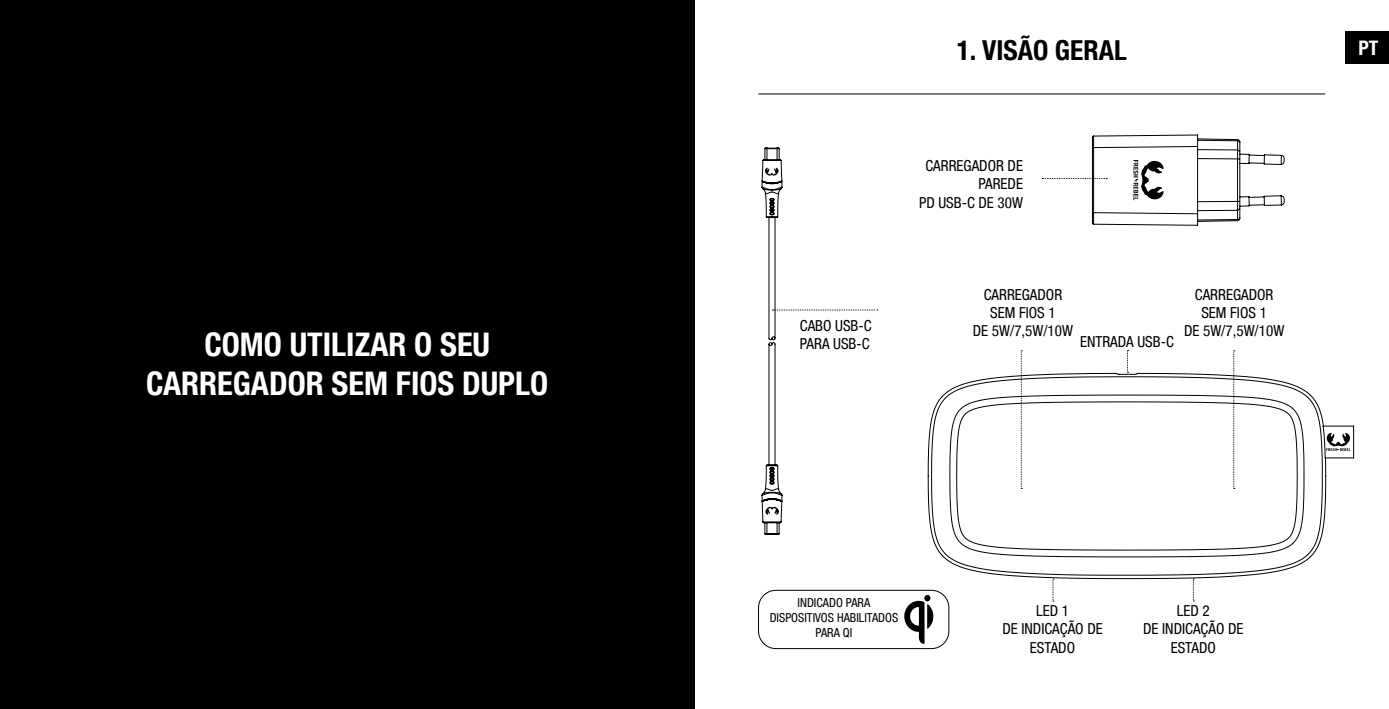
<style>
.page{position:relative;width:1389px;height:709px;background:#fff}
.page>*{position:absolute;margin:0;border:0;box-sizing:border-box;transform-origin:0 0}
.t1{font:700 condensed 32.5px/39px "Helvetica Neue Condensed";color:#fff;text-align:center}
.t2{font:700 condensed 27.5px "Helvetica Neue Condensed";color:#000}
.t3{font:700 condensed 20px "Helvetica Neue Condensed";color:#fff}
.t4{font:condensed 15.25px/18.2px "Helvetica Neue Condensed";color:#000;text-align:center}
.t5{font:condensed 12.5px/15px "Helvetica Neue Condensed";color:#000;text-align:center}
</style>
<div class="page">
<div style="left:0;top:0;width:694px;height:709px;background:#000"></div>
<hr style="left:758px;top:93px;width:567px;height:1px;background:#000">
<svg style="left:1042px;top:135px;width:243px;height:91px"></svg>
<svg style="left:1127px;top:350px;width:2px;height:23px"></svg>
<svg style="left:1021px;top:350px;width:1px;height:23px"></svg>
<svg style="left:1233px;top:350px;width:2px;height:23px"></svg>
<svg style="left:1053px;top:579px;width:1px;height:22px"></svg>
<svg style="left:1193px;top:579px;width:1px;height:22px"></svg>
<svg style="left:762px;top:148px;width:116px;height:386px"></svg>
<svg style="left:928px;top:373px;width:426px;height:206px"></svg>
<svg style="left:1326px;top:433px;width:25px;height:18px"></svg>
<svg style="left:904px;top:595px;width:29px;height:49px"></svg>
<div style="left:758px;top:590px;width:191px;height:59px;border:1px solid #000;border-radius:17px"></div>
<div style="left:1346px;top:32px;width:43px;height:32px;background:#000"></div>
<h1 class="t1" style="left:146px;top:326px;width:404px">COMO UTILIZAR O SEU<br>CARREGADOR SEM FIOS DUPLO</h1>
<p class="t4" style="left:800px;top:316px;width:73px;text-align:left">CABO USB-C<br>PARA USB-C</p>
<h2 class="t2" style="left:957px;top:35px;width:172px">1. VISÃO GERAL</h2>
<h3 class="t3" style="left:1359px;top:37px;width:21px">PT</h3>
<p class="t4" style="left:919px;top:157px;width:105px;text-align:right">CARREGADOR DE<br>PAREDE<br>PD USB-C DE 30W</p>
<p class="t4" style="left:973px;top:285px;width:102px">CARREGADOR<br>SEM FIOS 1<br>DE 5W/7,5W/10W</p>
<p class="t4" style="left:1184px;top:285px;width:102px">CARREGADOR<br>SEM FIOS 1<br>DE 5W/7,5W/10W</p>
<p class="t4" style="left:1080px;top:332px;width:95px">ENTRADA USB-C</p>
<p class="t5" style="left:770px;top:595px;width:130px">INDICADO PARA<br>DISPOSITIVOS HABILITADOS<br>PARA QI</p>
<p class="t4" style="left:1002px;top:601px;width:102px">LED 1<br>DE INDICAÇÃO DE<br>ESTADO</p>
<p class="t4" style="left:1143px;top:602px;width:102px">LED 2<br>DE INDICAÇÃO DE<br>ESTADO</p>
</div>
